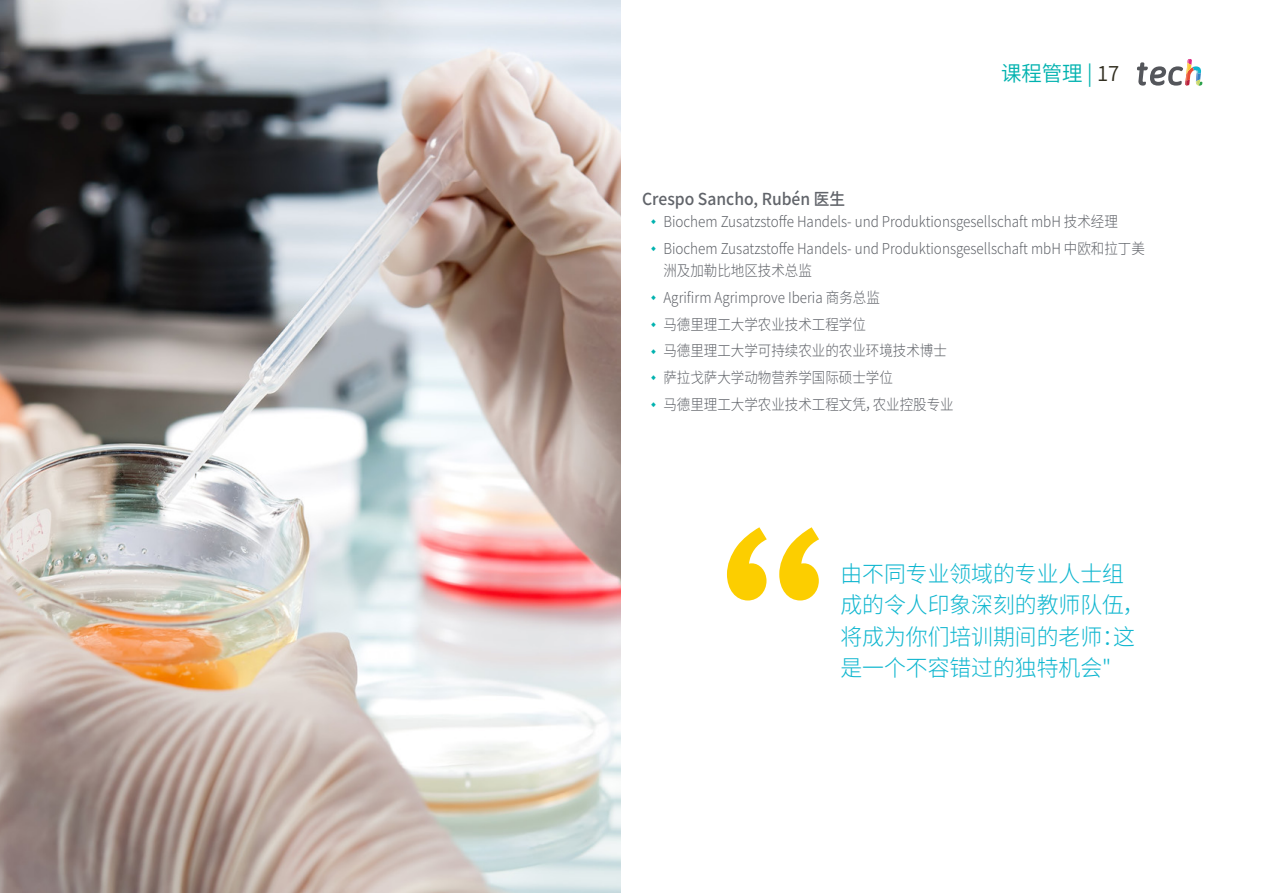
<style>
.page{position:relative;width:1263px;height:893px;background:#fff}
.page>*{position:absolute;margin:0;border:0;box-sizing:border-box;transform-origin:0 0}
.t1{font:300 22.5px/31.5px "Source Han Sans CN";color:#0fb6cf}
.t2{font:21px "Source Han Sans CN";color:#00b2af}
.t3{font:500 16.5px "Source Han Sans CN";color:#61646a;scale:.95 1}
.t4{font:300 15px/26.7px "Source Han Sans CN";color:#61646a;scale:.9 1}
.s1{color:#312e20}
</style>
<div class="page">
<svg style="left:1137px;top:59px;width:65px;height:27px"></svg>
<svg style="left:727px;top:527px;width:92px;height:73px"></svg>
<img style="left:0;top:0;width:621px;height:893px">
<h2 class="t2" style="left:1001px;top:61px;width:120px">课程管理 | <span class="s1">17</span></h2>
<p class="t3" style="left:642px;top:189px;width:215px">Crespo Sancho, Rubén 医生</p>
<p class="t4" style="left:663px;top:208px;width:536px">Biochem Zusatzstoffe Handels- und Produktionsgesellschaft mbH 技术经理<br>Biochem Zusatzstoffe Handels- und Produktionsgesellschaft mbH 中欧和拉丁美</p>
<p class="t4" style="left:663px;top:258px;width:324px">洲及加勒比地区技术总监<br>Agrifirm Agrimprove Iberia 商务总监<br>马德里理工大学农业技术工程学位<br>马德里理工大学可持续农业的农业环境技术博士萨拉戈萨大学动物营养学国际硕士学位<br>马德里理工大学农业技术工程文凭，农业控股专业</p>
<h1 class="t1" style="left:840px;top:558px;width:306px">由不同专业领域的专业人士组成的令人印象深刻的教师队伍，将成为你们培训期间的老师：这是一个不容错过的独特机会"</h1>
</div>
